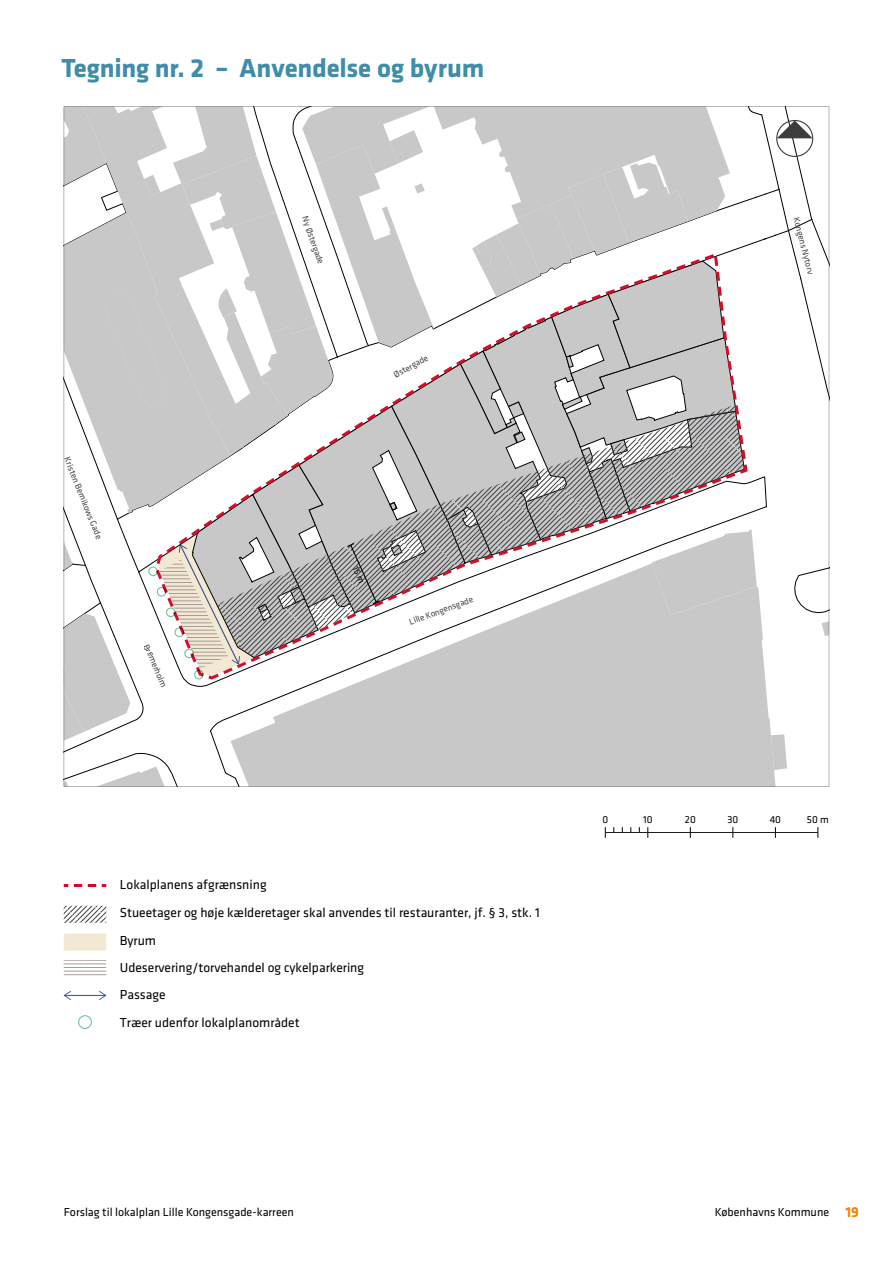
<style>
.page{position:relative;width:893px;height:1263px;background:#fff}
.page>*{position:absolute;margin:0;border:0;box-sizing:border-box;transform-origin:0 0}
.t1{font:700 27px "Klavika";letter-spacing:-.005em;color:#3f8da9}
.t2{font:13.5px/27.3px "Klavika";color:#000}
.t3{font:12px "Klavika";color:#000}
.t4{font:10.5px "Klavika";color:#000}
.t5{font:9px "Klavika";color:#434148}
.s1{font-family:"Calibri"}
.s2{font-weight:700;font-size:15px;color:#f18700}
</style>
<div class="page">
<svg style="left:64px;top:884px;width:4px;height:3px"></svg>
<svg style="left:74px;top:884px;width:32px;height:3px"></svg>
<hr style="left:65px;top:995px;width:40px;height:1px;background:#3e59a5">
<svg style="left:64px;top:991px;width:7px;height:9px"></svg>
<svg style="left:99px;top:991px;width:7px;height:9px"></svg>
<svg style="left:64px;top:906px;width:42px;height:17px"></svg>
<svg style="left:64px;top:960px;width:42px;height:16px"></svg>
<div style="left:64px;top:933px;width:42px;height:18px;background:#f2e8d4"></div>
<div style="left:78px;top:1015px;width:14px;height:14px;border:1px solid #76c198;border-radius:50%"></div>
<hr style="left:605px;top:832px;width:213px;height:1px;background:#1e1e1c">
<svg style="left:64px;top:106px;width:765px;height:681px"></svg>
<h1 class="t1" style="left:61px;top:58px;width:424px">Tegning nr. 2 – Anvendelse og byrum</h1>
<p class="t5" style="left:72px;top:455px;width:89px;rotate:68deg">Kristen Bernikows Gade</p>
<p class="t5" style="left:152px;top:642px;width:47px;rotate:67deg">Bremerholm</p>
<p class="t5" style="left:308px;top:215px;width:51px;rotate:71deg">Ny Østergade</p>
<p class="t5" style="left:393px;top:372px;width:39px;rotate:-29deg">Østergade</p>
<p class="t5" style="left:408px;top:619px;width:69px;rotate:-20deg">Lille Kongensgade</p>
<p class="t2" style="left:120px;top:872px;width:148px">Lokalplanens afgrænsning</p>
<p class="t2" style="left:120px;top:900px;width:422px">Stueetager og høje kælderetager skal anvendes til restauranter, jf. <span class="s1">§</span> 3, stk. 1</p>
<p class="t2" style="left:120px;top:928px;width:38px">Byrum</p>
<p class="t2" style="left:120px;top:955px;width:246px">Udeservering/torvehandel og cykelparkering<br>Passage<br>Træer udenfor lokalplanområdet</p>
<p class="t5" style="left:802px;top:216px;width:60px;rotate:76deg">Kongens Nytorv</p>
<p class="t4" style="left:602px;top:815px;width:7px">0</p>
<p class="t4" style="left:643px;top:815px;width:11px">10</p>
<p class="t4" style="left:770px;top:815px;width:13px">40</p>
<p class="t4" style="left:685px;top:815px;width:12px">20</p>
<p class="t4" style="left:727px;top:815px;width:12px">30</p>
<p class="t4" style="left:807px;top:815px;width:23px">50 m</p>
<p class="t3" style="left:64px;top:1207px;width:232px">Forslag til lokalplan Lille Kongensgade-karreen</p>
<p class="t3" style="left:715px;top:1207px;width:146px">Københavns Kommune <span class="s2">19</span></p>
</div>
